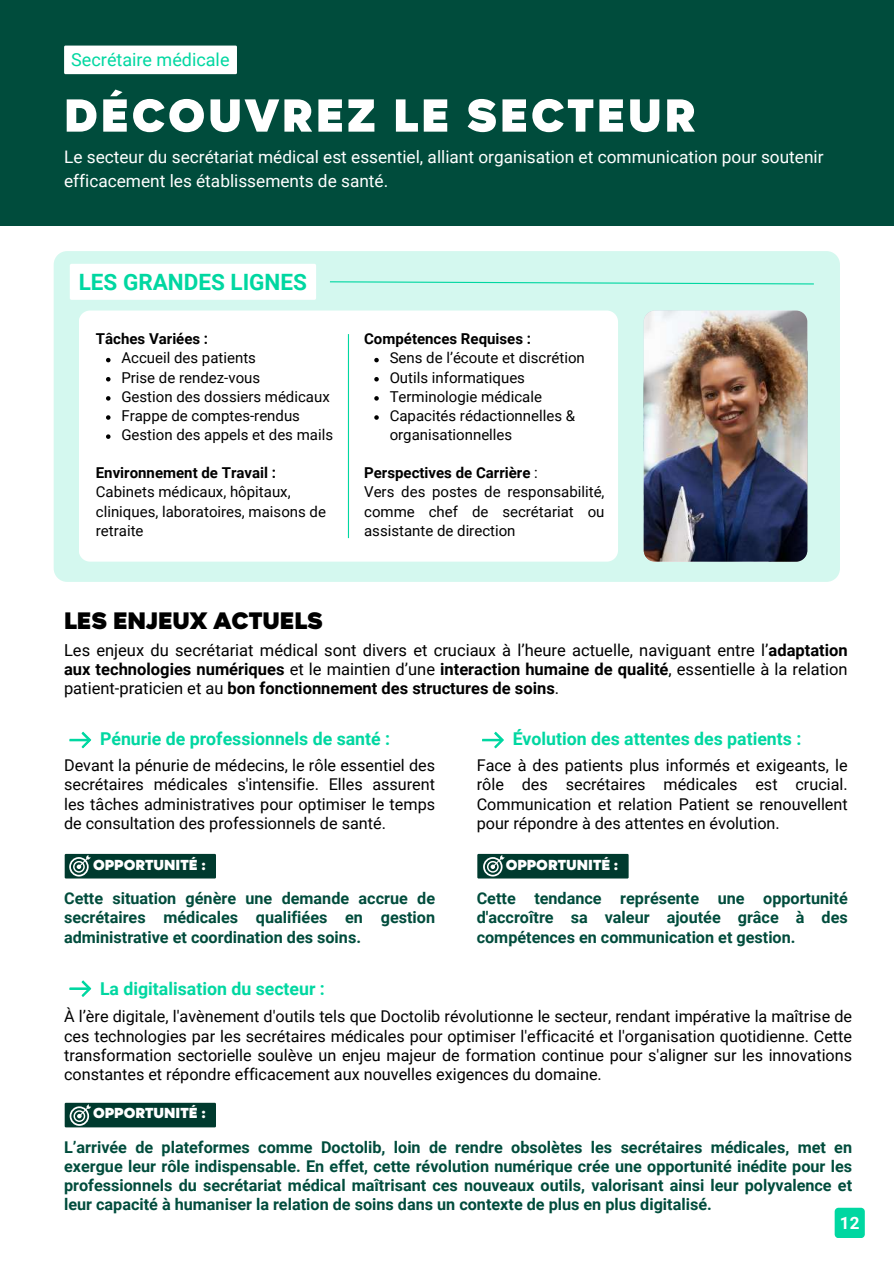
<style>
.page{position:relative;width:894px;height:1264px;background:#fff}
.page>*{position:absolute;margin:0;border:0;box-sizing:border-box;transform-origin:0 0}
.t1{font:900 52.5px "Magenos";letter-spacing:.055em;color:#fff}
.t2{font:900 27px "Magenos";color:#000}
.t3{font:700 22.5px "Roboto";color:#00d7a1}
.t4{font:18px "Roboto";color:#00d7a1}
.t5{font:700 17.7px "Roboto";color:#00d7a1}
.t6{font:17.25px/23.7px "Roboto";color:#fff}
.t7{font:700 16.95px "Roboto";color:#fff}
.t8{font:16.5px/19.2px "Roboto";color:#000;text-align:justify}
.t9{font:900 16.5px "Magenos";color:#fff}
.t10{font:16.2px/19.2px "Roboto";color:#000;text-align:justify}
.t11{font:700 16.2px/19.2px "Roboto";color:#004c3c;text-align:justify}
.t12{font:15px/19.2px "Roboto";color:#000}
.t13{font:700 15px "Roboto";color:#000}
.s1{font-weight:700}
</style>
<div class="page">
<div style="left:0;top:0;width:893px;height:225px;background:#004c3c"></div>
<div style="left:54px;top:251px;width:785px;height:331px;background:#d4f8ef;border-radius:13px"></div>
<svg style="left:330px;top:281px;width:484px;height:4px"></svg>
<div style="left:79px;top:310px;width:539px;height:251px;background:#fff;border-radius:11px"></div>
<hr style="left:348px;top:334px;width:1px;height:204px;background:#00d7a1">
<svg style="left:69px;top:731px;width:22px;height:17px"></svg>
<div style="left:65px;top:853px;width:151px;height:25px;background:#003a2e"></div>
<svg style="left:69px;top:855px;width:22px;height:21px"></svg>
<svg style="left:482px;top:731px;width:22px;height:17px"></svg>
<div style="left:477px;top:853px;width:151px;height:25px;background:#003a2e"></div>
<svg style="left:483px;top:855px;width:21px;height:21px"></svg>
<img style="left:643px;top:310px;width:163px;height:251px;border-radius:11px">
<div style="left:64px;top:46px;width:173px;height:28px;background:#fff"></div>
<div style="left:70px;top:264px;width:246px;height:36px;background:#fff"></div>
<svg style="left:106px;top:358px;width:4px;height:4px"></svg>
<svg style="left:106px;top:377px;width:4px;height:4px"></svg>
<svg style="left:106px;top:396px;width:4px;height:4px"></svg>
<svg style="left:106px;top:415px;width:4px;height:5px"></svg>
<svg style="left:106px;top:434px;width:4px;height:5px"></svg>
<svg style="left:374px;top:358px;width:4px;height:4px"></svg>
<svg style="left:374px;top:377px;width:4px;height:4px"></svg>
<svg style="left:374px;top:396px;width:4px;height:4px"></svg>
<svg style="left:374px;top:415px;width:4px;height:5px"></svg>
<svg style="left:69px;top:980px;width:22px;height:17px"></svg>
<div style="left:65px;top:1102px;width:151px;height:25px;background:#003a2e"></div>
<svg style="left:70px;top:1104px;width:21px;height:21px"></svg>
<div style="left:834px;top:1207px;width:30px;height:31px;background:#00d7a1;border-radius:4px"></div>
<p class="t4" style="left:71px;top:49px;width:160px">Secrétaire médicale</p>
<h1 class="t1" style="left:64px;top:88px;width:633px">DÉCOUVREZ LE SECTEUR</h1>
<p class="t6" style="left:64px;top:145px;width:760px">Le secteur du secrétariat médical est essentiel, alliant organisation et communication pour soutenir efficacement les établissements de santé.</p>
<h3 class="t3" style="left:79px;top:269px;width:229px">LES GRANDES LIGNES</h3>
<p class="t13" style="left:96px;top:330px;width:114px">Tâches Variées :</p>
<p class="t12" style="left:121px;top:349px;width:213px">Accueil des patients<br>Prise de rendez-vous<br>Gestion des dossiers médicaux<br>Frappe de comptes-rendus<br>Gestion des appels et des mails</p>
<p class="t13" style="left:96px;top:464px;width:182px">Environnement de Travail :</p>
<p class="t12" style="left:96px;top:482px;width:231px">Cabinets médicaux, hôpitaux, cliniques, laboratoires, maisons de retraite</p>
<h2 class="t2" style="left:64px;top:606px;width:260px">LES ENJEUX ACTUELS</h2>
<p class="t13" style="left:364px;top:330px;width:168px">Compétences Requises :</p>
<p class="t12" style="left:389px;top:349px;width:197px">Sens de l’écoute et discrétion<br>Outils informatiques<br>Terminologie médicale<br>Capacités rédactionnelles &amp; organisationnelles</p>
<p class="t12" style="left:364px;top:463px;width:242px"><span class="s1">Perspectives de Carrière</span> :<br>Vers des postes de responsabilité, comme chef de secrétariat ou assistante de direction</p>
<p class="t8" style="left:64px;top:641px;width:785px">Les enjeux du secrétariat médical sont divers et cruciaux à l’heure actuelle, naviguant entre l’<span class="s1">adaptation aux technologies numériques</span> et le maintien d’une <span class="s1">interaction humaine de qualité</span>, essentielle à la relation patient-praticien et au <span class="s1">bon fonctionnement des structures de soins</span>.</p>
<p class="t5" style="left:100px;top:728px;width:291px">Pénurie de professionnels de santé :</p>
<p class="t10" style="left:64px;top:756px;width:372px">Devant la pénurie de médecins, le rôle essentiel des secrétaires médicales s'intensifie. Elles assurent les tâches administratives pour optimiser le temps de consultation des professionnels de santé.</p>
<p class="t5" style="left:512px;top:728px;width:290px">Évolution des attentes des patients :</p>
<p class="t10" style="left:476px;top:756px;width:372px">Face à des patients plus informés et exigeants, le rôle des secrétaires médicales est crucial.<br>Communication et relation Patient se renouvellent pour répondre à des attentes en évolution.</p>
<p class="t9" style="left:93px;top:855px;width:114px">OPPORTUNITÉ :</p>
<p class="t9" style="left:505px;top:855px;width:114px">OPPORTUNITÉ :</p>
<p class="t11" style="left:64px;top:889px;width:372px">Cette situation génère une demande accrue de secrétaires médicales qualifiées en gestion administrative et coordination des soins.</p>
<p class="t11" style="left:476px;top:889px;width:372px">Cette tendance représente une opportunité d'accroître sa valeur ajoutée grâce à des compétences en communication et gestion.</p>
<p class="t5" style="left:100px;top:979px;width:226px">La digitalisation du secteur :</p>
<p class="t10" style="left:64px;top:1007px;width:789px">À l’ère digitale, l'avènement d'outils tels que Doctolib révolutionne le secteur, rendant impérative la maîtrise de ces technologies par les secrétaires médicales pour optimiser l'efficacité et l'organisation quotidienne. Cette transformation sectorielle soulève un enjeu majeur de formation continue pour s'aligner sur les innovations constantes et répondre efficacement aux nouvelles exigences du domaine.</p>
<p class="t9" style="left:93px;top:1104px;width:114px">OPPORTUNITÉ :</p>
<p class="t11" style="left:64px;top:1137px;width:789px">L’arrivée de plateformes comme Doctolib, loin de rendre obsolètes les secrétaires médicales, met en exergue leur rôle indispensable. En effet, cette révolution numérique crée une opportunité inédite pour les professionnels du secrétariat médical maîtrisant ces nouveaux outils, valorisant ainsi leur polyvalence et leur capacité à humaniser la relation de soins dans un contexte de plus en plus digitalisé.</p>
<p class="t7" style="left:839px;top:1212px;width:21px">12</p>
</div>
